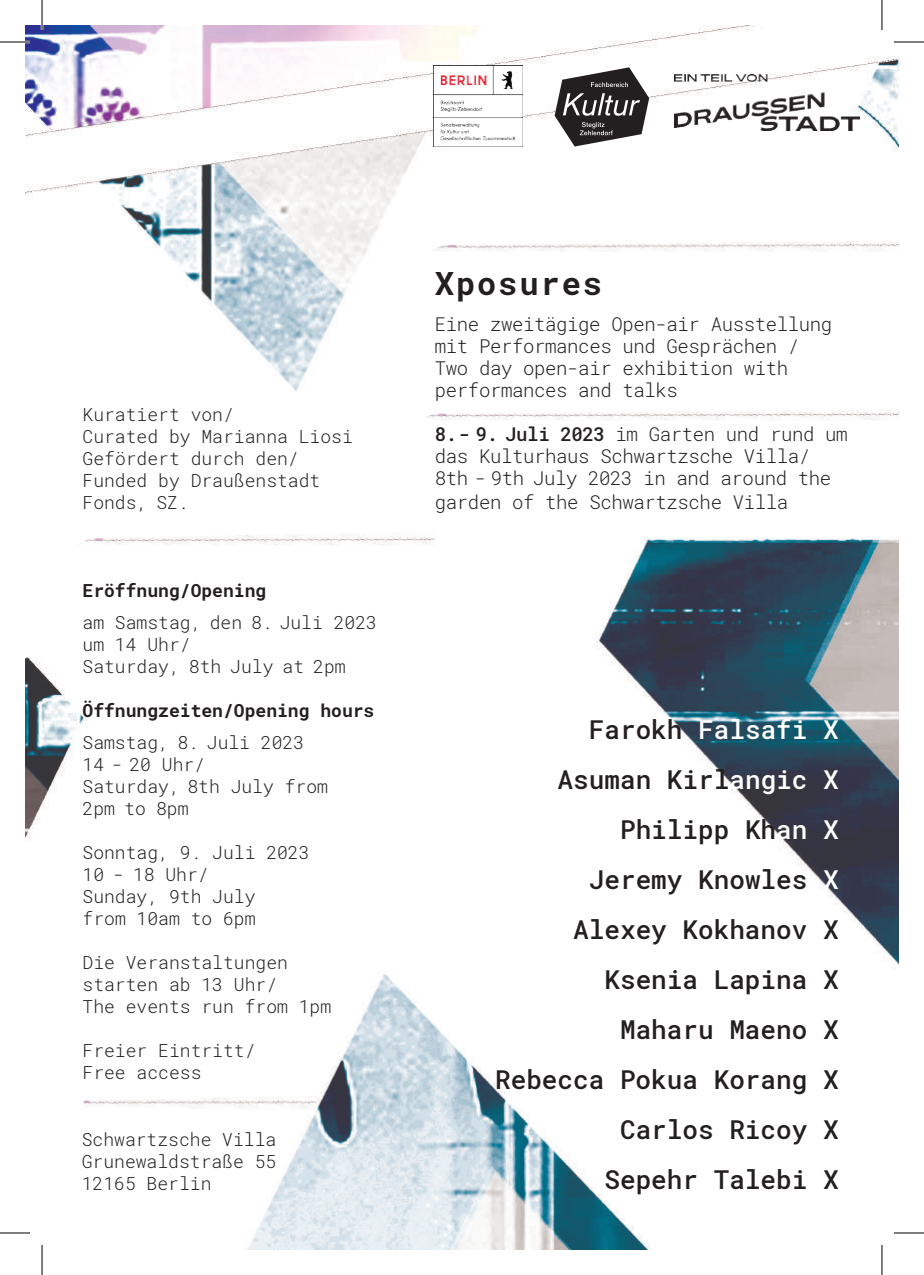
<style>
.page{position:relative;width:924px;height:1275px;background:#fff}
.page>*{position:absolute;margin:0;border:0;box-sizing:border-box;transform-origin:0 0}
.t1{font:700 32px "Roboto Mono";letter-spacing:.06em;color:#231f20}
.t2{font:500 26px/50px "Roboto Mono";color:#231f20;text-align:right}
.t3{font:300 19px/22px "Roboto Mono";letter-spacing:-.02em;color:#231f20}
.t4{font:300 18px/22px "Roboto Mono";color:#231f20}
.t5{font:700 18px "Roboto Mono";color:#231f20}
.s1{font-weight:500}
.s2{color:#fff}
</style>
<div class="page">
<img style="left:25px;top:25px;width:873px;height:1225px">
<img style="left:418px;top:409px;width:480px;height:12px">
<img style="left:428px;top:241px;width:470px;height:11px">
<img style="left:75px;top:530px;width:360px;height:16px">
<img style="left:83px;top:1095px;width:234px;height:15px">
<img style="left:674px;top:74px;width:185px;height:56px">
<svg style="left:554px;top:67px;width:95px;height:79px"></svg>
<img style="left:433px;top:65px;width:89px;height:82px">
<hr style="left:0;top:41px;width:30px;height:2px;background:#fff">
<hr style="left:893px;top:41px;width:30px;height:2px;background:#fff">
<hr style="left:0;top:1231px;width:30px;height:3px;background:#fff">
<hr style="left:893px;top:1231px;width:30px;height:3px;background:#fff">
<hr style="left:41px;top:0;width:2px;height:30px;background:#fff">
<hr style="left:41px;top:1245px;width:2px;height:30px;background:#fff">
<hr style="left:880px;top:0;width:2px;height:30px;background:#fff">
<hr style="left:880px;top:1245px;width:2px;height:30px;background:#fff">
<hr style="left:0;top:42px;width:30px;height:1px;background:#000">
<hr style="left:893px;top:42px;width:30px;height:1px;background:#000">
<hr style="left:0;top:1232px;width:30px;height:1px;background:#000">
<hr style="left:893px;top:1232px;width:30px;height:1px;background:#000">
<hr style="left:42px;top:0;width:1px;height:30px;background:#000">
<hr style="left:42px;top:1245px;width:1px;height:30px;background:#000">
<hr style="left:881px;top:0;width:1px;height:30px;background:#000">
<hr style="left:881px;top:1245px;width:1px;height:30px;background:#000">
<p class="t4" style="left:82px;top:403px;width:272px">Kuratiert von/<br>Curated by Marianna Liosi<br>Gefördert durch den/<br>Funded by Draußenstadt<br>Fonds, SZ.</p>
<p class="t5" style="left:82px;top:578px;width:185px">Eröffnung/Opening</p>
<p class="t4" style="left:82px;top:611px;width:296px">am Samstag, den 8. Juli 2023 um 14 Uhr/<br>Saturday, 8th July at 2pm</p>
<p class="t5" style="left:82px;top:698px;width:293px">Öffnungzeiten/Opening hours</p>
<p class="t4" style="left:82px;top:731px;width:247px">Samstag, 8. Juli 2023<br>14 - 20 Uhr/<br>Saturday, 8th July from<br>2pm to 8pm</p>
<p class="t4" style="left:82px;top:841px;width:228px">Sonntag, 9. Juli 2023<br>10 - 18 Uhr/<br>Sunday, 9th July<br>from 10am to 6pm</p>
<p class="t4" style="left:82px;top:951px;width:250px">Die Veranstaltungen starten ab 13 Uhr/<br>The events run from 1pm</p>
<p class="t4" style="left:82px;top:1039px;width:174px">Freier Eintritt/<br>Free access</p>
<p class="t4" style="left:82px;top:1127px;width:196px;text-align:justify">Schwartzsche Villa Grunewaldstraße 55<br>12165 Berlin</p>
<h1 class="t1" style="left:434px;top:261px;width:169px">Xposures</h1>
<p class="t3" style="left:434px;top:312px;width:399px">Eine zweitägige Open-air Ausstellung mit Performances und Gesprächen /<br>Two day open-air exhibition with performances and talks</p>
<p class="t3" style="left:434px;top:422px;width:414px"><span class="s1">8. - 9. Juli 2023</span> im Garten und rund um das Kulturhaus Schwartzsche Villa/<br>8th - 9th July 2023 in and around the</p>
<p class="t3" style="left:434px;top:490px;width:355px">garden of the Schwartzsche Villa</p>
<h2 class="t2" style="left:495px;top:704px;width:345px">Farokh <span class="s2">Falsafi X<br></span>Asuman Kirl<span class="s2">angic X<br></span>Philipp Kh<span class="s2">an X<br></span>Jeremy Knowles <span class="s2">X<br></span>Alexey Kokhanov X<br>Ksenia Lapina X<br>Maharu Maeno X<br>Rebecca Pokua Korang X<br>Carlos Ricoy X<br>Sepehr Talebi X</h2>
</div>
